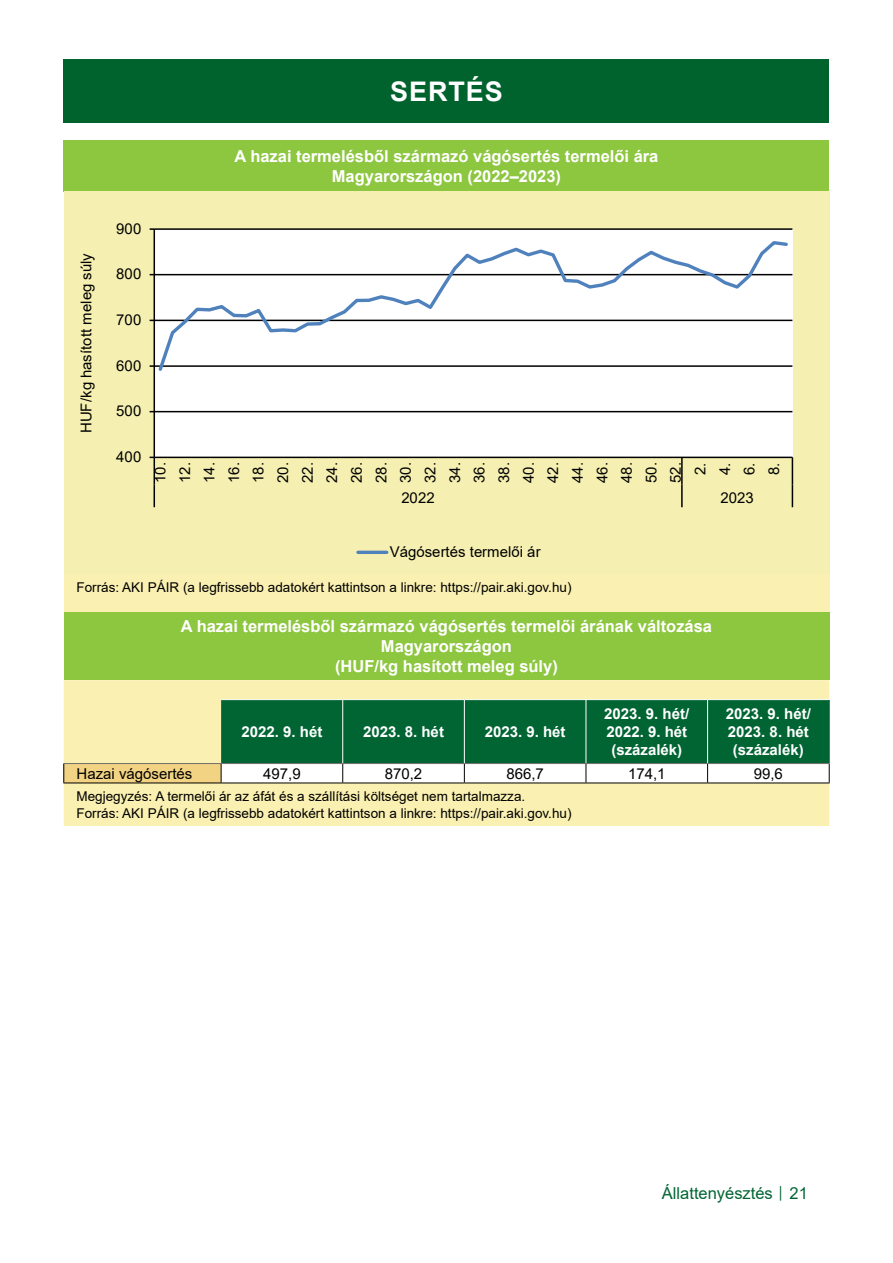
<style>
.page{position:relative;width:893px;height:1263px;background:#fff}
.page>*{position:absolute;margin:0;border:0;box-sizing:border-box;transform-origin:0 0}
.t1{font:700 27px "Arial";letter-spacing:.035em;color:#fff}
.t2{font:700 16.5px/19.8px "Arial";color:#fff;text-align:center}
.t3{font:16.5px "Arial";color:#006533}
.t4{font:15px/24.6px "Arial";color:#000;text-align:center}
.t5{font:700 15px/18px "Arial";color:#fff;text-align:center}
.t6{font:13.5px/16.2px "Arial";color:#000}
.s1{font-size:12px}
</style>
<div class="page">
<div style="left:64px;top:60px;width:765px;height:63px;background:#00632e"></div>
<div style="left:64px;top:611px;width:765px;height:69px;background:#8dc63f"></div>
<div style="left:64px;top:680px;width:765px;height:146px;background:#faf0b1"></div>
<div style="left:64px;top:763px;width:157px;height:20px;background:#f2d383"></div>
<hr style="left:221px;top:699px;width:122px;height:1px;background:#fff">
<hr style="left:343px;top:699px;width:121px;height:1px;background:#fff">
<hr style="left:464px;top:699px;width:122px;height:1px;background:#fff">
<hr style="left:586px;top:699px;width:122px;height:1px;background:#fff">
<hr style="left:708px;top:699px;width:122px;height:1px;background:#fff">
<hr style="left:63px;top:763px;width:158px;height:1px;background:#706f6f">
<svg style="left:63px;top:764px;width:1px;height:19px"></svg>
<hr style="left:63px;top:783px;width:158px;height:1px;background:#000">
<hr style="left:221px;top:783px;width:122px;height:1px;background:#000">
<hr style="left:343px;top:783px;width:121px;height:1px;background:#000">
<hr style="left:464px;top:783px;width:122px;height:1px;background:#000">
<hr style="left:586px;top:783px;width:122px;height:1px;background:#000">
<hr style="left:708px;top:783px;width:122px;height:1px;background:#000">
<svg style="left:221px;top:700px;width:609px;height:83px"></svg>
<div style="left:64px;top:140px;width:765px;height:51px;background:#8dc63f"></div>
<div style="left:64px;top:574px;width:765px;height:37px;background:#faf0b1"></div>
<div style="left:64px;top:191px;width:765px;height:383px;background:#f5f0b1"></div>
<div style="left:154px;top:229px;width:638px;height:228px;background:#fff"></div>
<hr style="left:154px;top:411px;width:638px;height:1px;background:#000">
<hr style="left:154px;top:365px;width:638px;height:2px;background:#000">
<hr style="left:154px;top:320px;width:638px;height:1px;background:#000">
<hr style="left:154px;top:274px;width:638px;height:1px;background:#000">
<hr style="left:154px;top:228px;width:638px;height:2px;background:#000">
<hr style="left:154px;top:229px;width:1px;height:228px;background:#000">
<hr style="left:154px;top:457px;width:638px;height:1px;background:#000">
<hr style="left:681px;top:457px;width:2px;height:27px;background:#000">
<svg style="left:150px;top:457px;width:5px;height:50px"></svg>
<hr style="left:681px;top:484px;width:2px;height:23px;background:#000">
<svg style="left:792px;top:457px;width:1px;height:50px"></svg>
<svg style="left:156px;top:241px;width:634px;height:130px"></svg>
<hr style="left:358px;top:551px;width:29px;height:3px;background:#4f81bd">
<h1 class="t1" style="left:390px;top:73px;width:114px">SERTÉS</h1>
<p class="t4" style="left:74px;top:433px;width:181px;rotate:-90deg">HUF/kg hasított meleg súly</p>
<p class="t2" style="left:234px;top:146px;width:425px">A hazai termelésből származó vágósertés termelői ára<br>Magyarországon (2022–2023)</p>
<p class="t4" style="left:116px;top:216px;width:27px">900</p>
<p class="t4" style="left:116px;top:262px;width:27px">800</p>
<p class="t4" style="left:116px;top:307px;width:27px">700</p>
<p class="t4" style="left:116px;top:353px;width:27px">600</p>
<p class="t4" style="left:116px;top:399px;width:27px">500</p>
<p class="t4" style="left:116px;top:444px;width:27px">400</p>
<p class="t4" style="left:148px;top:483px;width:22px;rotate:-90deg">10.<br>12.<br>14.<br>16.<br>18.<br>20.<br>22.<br>24.<br>26.<br>28.<br>30.<br>32.<br>34.<br>36.<br>38.<br>40.<br>42.<br>44.<br>46.<br>48.<br>50.<br>52.<br>2.<br>4.<br>6.<br>8.</p>
<p class="t4" style="left:401px;top:485px;width:35px">2022</p>
<p class="t4" style="left:720px;top:485px;width:35px">2023</p>
<p class="t4" style="left:390px;top:539px;width:152px">Vágósertés termelői ár</p>
<p class="t6" style="left:77px;top:579px;width:496px">Forrás: AKI PÁIR (a legfrissebb adatokért kattintson a linkre: https://pair.aki.gov.hu)</p>
<p class="t2" style="left:181px;top:616px;width:533px">A hazai termelésből származó vágósertés termelői árának változása<br>Magyarországon<br>(HUF/kg hasított meleg súly)</p>
<p class="t5" style="left:241px;top:723px;width:82px">2022. 9. hét</p>
<p class="t5" style="left:363px;top:723px;width:82px">2023. 8. hét</p>
<p class="t5" style="left:485px;top:723px;width:82px">2023. 9. hét</p>
<p class="t5" style="left:604px;top:705px;width:87px">2023. 9. hét/<br>2022. 9. hét (százalék)</p>
<p class="t5" style="left:726px;top:705px;width:87px">2023. 9. hét/<br>2023. 8. hét (százalék)</p>
<p class="t4" style="left:77px;top:761px;width:117px">Hazai vágósertés</p>
<p class="t4" style="left:263px;top:761px;width:39px">497,9</p>
<p class="t4" style="left:385px;top:761px;width:39px">870,2</p>
<p class="t4" style="left:506px;top:761px;width:39px">866,7</p>
<p class="t4" style="left:628px;top:761px;width:39px">174,1</p>
<p class="t4" style="left:754px;top:761px;width:31px">99,6</p>
<p class="t6" style="left:77px;top:788px;width:496px">Megjegyzés: A termelői ár az áfát és a szállítási költséget nem tartalmazza.<br>Forrás: AKI PÁIR (a legfrissebb adatokért kattintson a linkre: https://pair.aki.gov.hu)</p>
<p class="t3" style="left:662px;top:1182px;width:147px">Állattenyésztés <span class="s1">│</span> 21</p>
</div>
